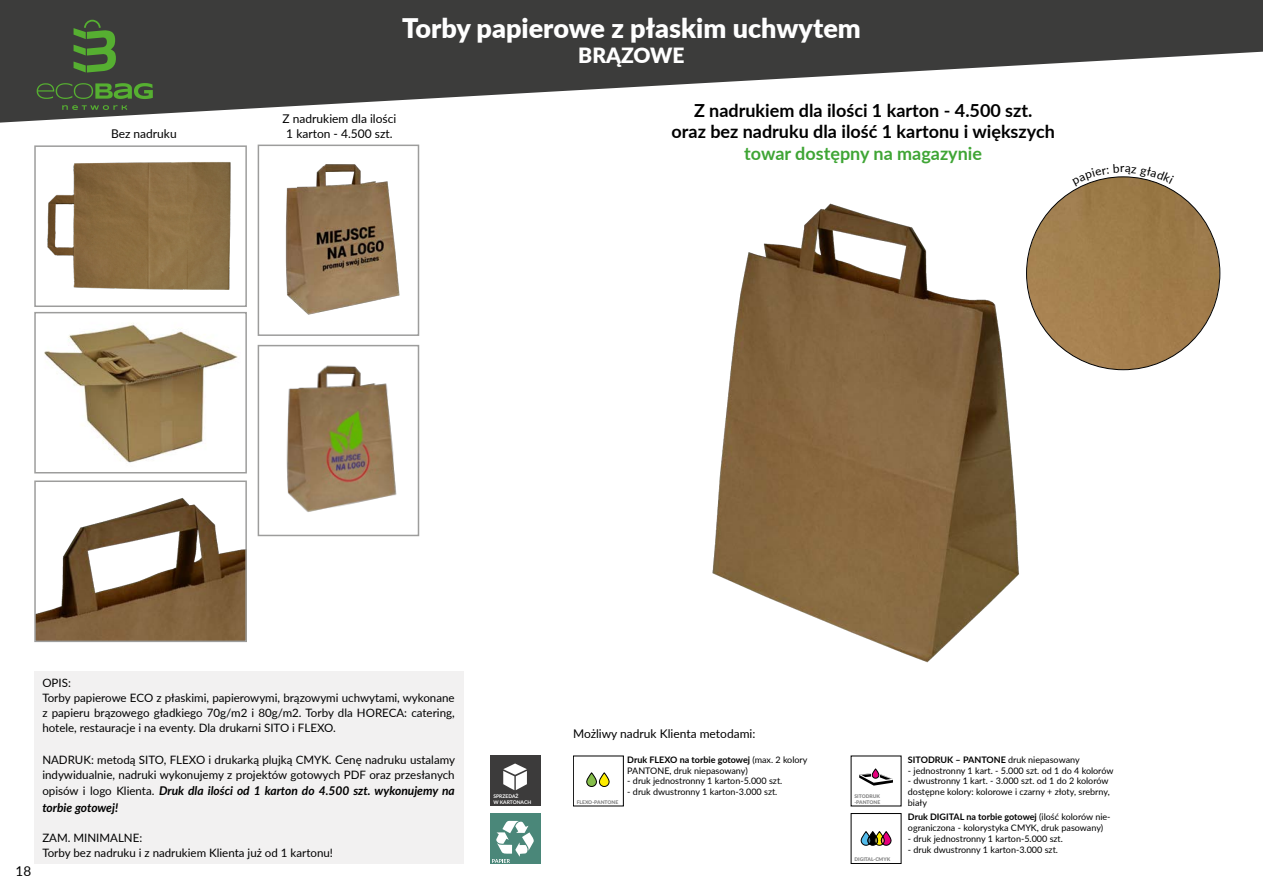
<style>
.page{position:relative;width:1263px;height:893px;background:#fff}
.page>*{position:absolute;margin:0;border:0;box-sizing:border-box;transform-origin:0 0}
.t1{font:900 27px "Lato";color:#fff}
.t2{font:900 21px "Lato";color:#fff}
.t3{font:700 18px/21.6px "Lato";color:#000;text-align:center}
.t4{font:700 18px "Lato";color:#3fa535}
.t5{font:13.5px "Lato";color:#000}
.t6{font:italic 700 12px/16.5px "Lato";color:#000}
.t7{font:12px/14.4px "Lato";color:#000;text-align:center}
.t8{font:11.55px/15px "Lato";color:#000}
.t9{font:9px/10.8px "Lato";color:#000}
.t10{font:700 9px "Lato";color:#000}
.t11{font:900 4.95px/6px "Lato";color:#878787}
.t12{font:700 4.95px/6px "Lato";color:#fff}
.s1{font-size:12px}
.s2{font-weight:400;font-style:normal;font-size:11.55px}
.s3{font-weight:700}
.s4{font-weight:400}
</style>
<div class="page">
<svg style="left:0;top:0;width:1263px;height:123px;fill:#3c3c3b"></svg>
<svg style="left:62px;top:105px;width:65px;height:5px"></svg>
<svg style="left:37px;top:83px;width:116px;height:16px;background:#466a36"></svg>
<svg style="left:74px;top:20px;width:42px;height:53px;background:#476f36"></svg>
<img style="left:47px;top:162px;width:184px;height:128px">
<div style="left:34px;top:145px;width:213px;height:162px;border:2px solid #9d9d9c"></div>
<img style="left:44px;top:323px;width:194px;height:140px">
<div style="left:34px;top:312px;width:213px;height:161px;border:2px solid #9d9d9c"></div>
<div style="left:34px;top:671px;width:430px;height:193px;background:#f2f1f1"></div>
<div style="left:490px;top:813px;width:50px;height:51px;background:#4a8779"></div>
<svg style="left:492px;top:821px;width:42px;height:42px"></svg>
<div style="left:490px;top:756px;width:50px;height:50px;background:#3c3b3b"></div>
<svg style="left:503px;top:771px;width:24px;height:19px"></svg>
<svg style="left:503px;top:763px;width:24px;height:12px"></svg>
<img style="left:285px;top:164px;width:115px;height:151px">
<div style="left:258px;top:145px;width:161px;height:191px;border:2px solid #9d9d9c"></div>
<div style="left:851px;top:813px;width:50px;height:51px;border:1px solid #000"></div>
<svg style="left:860px;top:831px;width:32px;height:15px"></svg>
<div style="left:573px;top:756px;width:51px;height:50px;border:1px solid #000"></div>
<svg style="left:586px;top:772px;width:24px;height:15px"></svg>
<svg style="left:859px;top:768px;width:34px;height:18px"></svg>
<img style="left:37px;top:498px;width:207px;height:141px">
<div style="left:34px;top:480px;width:213px;height:162px;border:2px solid #9d9d9c"></div>
<img style="left:286px;top:365px;width:111px;height:147px">
<div style="left:258px;top:345px;width:161px;height:191px;border:2px solid #9d9d9c"></div>
<img style="left:712px;top:203px;width:307px;height:460px">
<img style="left:1013px;top:186px;width:208px;height:197px">
<svg style="left:1081px;top:176px;width:85px;height:10px"></svg>
<h3 class="t7" style="left:111px;top:126px;width:67px">Bez nadruku</h3>
<h1 class="t1" style="left:402px;top:8px;width:460px">Torby papierowe z płaskim uchwytem</h1>
<h2 class="t2" style="left:578px;top:40px;width:108px">BRĄZOWE</h2>
<h3 class="t7" style="left:283px;top:111px;width:115px">Z nadrukiem dla ilości<br>1 karton - 4.500 szt.</h3>
<h3 class="t3" style="left:672px;top:98px;width:385px">Z nadrukiem dla ilości 1 karton - 4.500 szt.<br>oraz bez nadruku dla ilość 1 kartonu i większych</h3>
<h3 class="t4" style="left:744px;top:140px;width:239px">towar dostępny na magazynie</h3>
<h3 class="t5" style="left:16px;top:861px;width:17px">18</h3>
<p class="t8" style="left:42px;top:675px;width:414px">OPIS:<br>Torby papierowe ECO z płaskimi, papierowymi, brązowymi uchwytami, wykonane z papieru brązowego gładkiego 70g/m2 i 80g/m2. Torby dla HORECA: catering, hotele, restauracje i na eventy. Dla drukarni SITO i FLEXO.</p>
<p class="t8" style="left:42px;top:751px;width:414px">NADRUK: metodą SITO, FLEXO i drukarką plujką CMYK. <span class="s1">C</span>enę nadruku ustalamy indywidualnie, nadruki wykonujemy z projektów gotowych PDF oraz przesłanych</p>
<h3 class="t6" style="left:42px;top:782px;width:414px"><span class="s2">opisów i logo Klienta.</span> Druk dla ilości od 1 karton do 4.500 szt. wykonujemy na torbie gotowej!</h3>
<p class="t8" style="left:42px;top:829px;width:292px">ZAM. MINIMALNE:<br>Torby bez nadruku i z nadrukiem Klienta już od 1 kartonu!</p>
<p class="t12" style="left:493px;top:792px;width:39px">SPRZEDAŻ<br>W KARTONACH</p>
<h3 class="t7" style="left:573px;top:726px;width:184px">Możliwy nadruk Klienta metodami:</h3>
<p class="t11" style="left:577px;top:798px;width:43px">FLEXO-PANTONE</p>
<p class="t9" style="left:627px;top:754px;width:182px"><span class="s3">Druk FLEXO na torbie gotowej</span> (max. 2 kolory<br>PANTONE, druk niepasowany)</p>
<p class="t9" style="left:627px;top:775px;width:157px">- druk jednostronny 1 karton-5.000 szt.</p>
<p class="t9" style="left:627px;top:786px;width:152px">- druk dwustronny 1 karton-3.000 szt.</p>
<p class="t11" style="left:854px;top:793px;width:27px">SITODRUK -PANTONE</p>
<p class="t11" style="left:854px;top:856px;width:37px">DIGITAL-CMYK</p>
<p class="t10" style="left:908px;top:753px;width:173px">SITODRUK – PANTONE <span class="s4">druk niepasowany</span></p>
<p class="t9" style="left:908px;top:765px;width:207px">- jednostronny 1 kart. - 5.000 szt. od 1 do 4 kolorów</p>
<p class="t9" style="left:908px;top:775px;width:203px">- dwustronny 1 kart. - 3.000 szt. od 1 do 2 kolorów dostępne kolory: kolorowe i czarny + złoty, srebrny, biały</p>
<p class="t9" style="left:908px;top:811px;width:204px"><span class="s3">Druk DIGITAL na torbie gotowej</span> (ilość kolorów nie&shy;ograniczona - kolorystyka CMYK, druk pasowany)</p>
<p class="t9" style="left:908px;top:833px;width:157px">- druk jednostronny 1 karton-5.000 szt.</p>
<p class="t9" style="left:908px;top:844px;width:152px">- druk dwustronny 1 karton-3.000 szt.</p>
</div>
